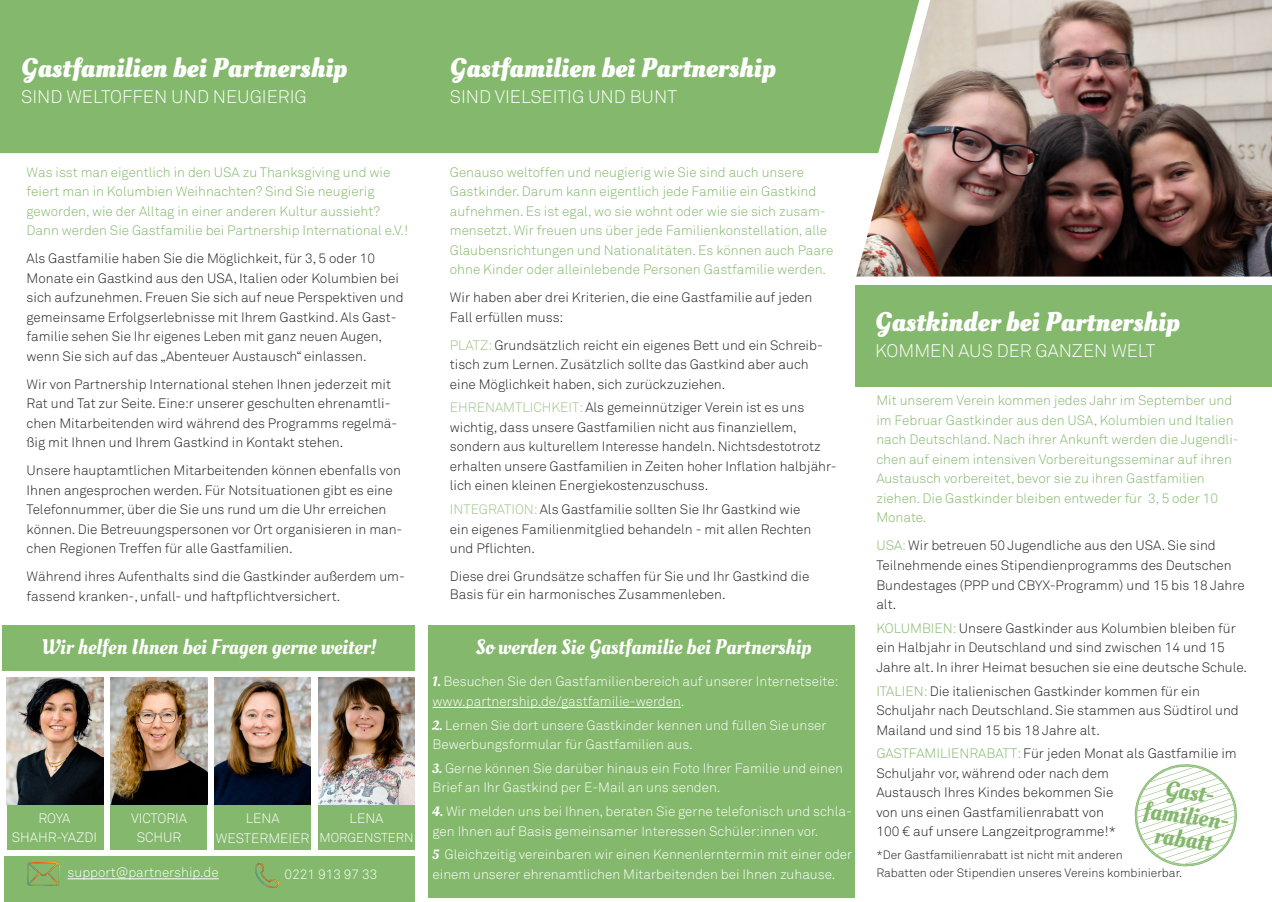
<style>
.page{position:relative;width:1272px;height:902px;background:#fff}
.page>*{position:absolute;margin:0;border:0;box-sizing:border-box;transform-origin:0 0}
.t1{font:700 27px "Oleo Script";color:#fff}
.t2{font:24px "Oleo Script";color:#84b86c}
.t3{font:21px "Oleo Script";color:#fff}
.t4{font:18px "Akkurat Light Pro";color:#fff}
.t5{font:13.5px/19.5px "Akkurat Light Pro";color:#231f20}
.t6{font:13.5px/19.5px "Akkurat Light Pro";color:#84b86c}
.t7{font:13.5px/19.5px "Akkurat Light Pro";color:#fff}
.t8{font:12.75px "Akkurat Light Pro";color:#fff}
.t9{font:12px/18px "Akkurat Light Pro";color:#231f20}
.s1{color:#9cc486}
.s2{font-family:"Oleo Script"}
.s3{color:#84b86c}
</style>
<div class="page">
<div style="left:3px;top:625px;width:412px;height:45px;background:#84b86c"></div>
<div style="left:4px;top:856px;width:411px;height:45px;background:#84b86c"></div>
<div style="left:7px;top:804px;width:96px;height:45px;background:#84b86c"></div>
<div style="left:111px;top:804px;width:96px;height:45px;background:#84b86c"></div>
<div style="left:214px;top:804px;width:97px;height:45px;background:#84b86c"></div>
<div style="left:855px;top:285px;width:416px;height:101px;background:#84b86c"></div>
<img style="left:856px;top:0;width:415px;height:276px">
<div style="left:0;top:0;width:919px;height:153px;background:#84b86c"></div>
<svg style="left:1134px;top:764px;width:103px;height:103px"></svg>
<hr style="left:68px;top:878px;width:151px;height:1px;background:#fff">
<img style="left:7px;top:677px;width:96px;height:127px">
<img style="left:111px;top:677px;width:96px;height:127px">
<img style="left:214px;top:677px;width:97px;height:127px">
<img style="left:28px;top:862px;width:31px;height:23px">
<img style="left:256px;top:863px;width:23px;height:24px">
<div style="left:318px;top:804px;width:97px;height:45px;background:#84b86c"></div>
<img style="left:318px;top:677px;width:97px;height:127px">
<div style="left:429px;top:625px;width:426px;height:272px;background:#84b86c"></div>
<hr style="left:432px;top:707px;width:249px;height:1px;background:#fff">
<p class="t1" style="left:21px;top:52px;width:327px">Gastfamilien bei Partnership</p>
<p class="t4" style="left:21px;top:86px;width:287px">SIND WELTOFFEN UND NEUGIERIG</p>
<p class="t1" style="left:450px;top:52px;width:327px">Gastfamilien bei Partnership</p>
<p class="t4" style="left:450px;top:86px;width:229px">SIND VIELSEITIG UND BUNT</p>
<p class="t6" style="left:27px;top:162px;width:365px">Was isst man eigentlich in den USA zu Thanksgiving und wie feiert man in Kolumbien Weihnachten? Sind Sie neugierig</p>
<p class="t6" style="left:27px;top:201px;width:383px">geworden, wie der Alltag in einer anderen Kultur aussieht?<br>Dann werden Sie Gastfamilie bei Partnership International e.V.!</p>
<p class="t5" style="left:27px;top:249px;width:378px">Als Gastfamilie haben Sie die Möglichkeit, für 3, 5 oder 10<br>Monate ein Gastkind aus den USA, Italien oder Kolumbien bei sich aufzunehmen. Freuen Sie sich auf neue Perspektiven und gemeinsame Erfolgserlebnisse mit Ihrem Gastkind. Als Gast&shy;familie sehen Sie Ihr eigenes Leben mit ganz neuen Augen, wenn Sie sich auf das „Abenteuer Austausch“ einlassen.</p>
<p class="t5" style="left:27px;top:374px;width:372px">Wir von Partnership International stehen Ihnen jederzeit mit Rat und Tat zur Seite. Eine:r unserer geschulten ehrenamtli&shy;chen Mitarbeitenden wird während des Programms regelmä&shy;ßig mit Ihnen und Ihrem Gastkind in Kontakt stehen.</p>
<p class="t5" style="left:27px;top:461px;width:377px">Unsere hauptamtlichen Mitarbeitenden können ebenfalls von Ihnen angesprochen werden. Für Notsituationen gibt es eine Telefonnummer, über die Sie uns rund um die Uhr erreichen können. Die Betreuungspersonen vor Ort organisieren in man&shy;chen Regionen Treffen für alle Gastfamilien.</p>
<p class="t5" style="left:27px;top:567px;width:380px">Während ihres Aufenthalts sind die Gastkinder außerdem um&shy;fassend kranken-, unfall- und haftpflichtversichert.</p>
<p class="t3" style="left:41px;top:634px;width:337px">Wir helfen Ihnen bei Fragen gerne weiter!</p>
<p class="t7" style="left:131px;top:808px;width:57px">VICTORIA</p>
<p class="t7" style="left:137px;top:828px;width:46px">SCHUR</p>
<p class="t7" style="left:349px;top:808px;width:35px">LENA</p>
<p class="t8" style="left:319px;top:830px;width:96px">MORGENSTERN</p>
<p class="t7" style="left:38px;top:808px;width:34px">ROYA</p>
<p class="t7" style="left:12px;top:828px;width:87px">SHAHR-YAZDI</p>
<p class="t7" style="left:216px;top:808px;width:95px;text-align:center">LENA<br>WESTERMEIER</p>
<p class="t7" style="left:284px;top:864px;width:95px">0221 913 97 33</p>
<p class="t7" style="left:68px;top:862px;width:153px">support@partnership.de</p>
<p class="t6" style="left:450px;top:162px;width:385px">Genauso weltoffen und neugierig wie Sie sind auch unsere Gastkinder. Darum kann eigentlich jede Familie ein Gastkind aufnehmen. Es ist egal, wo sie wohnt oder wie sie sich zusam&shy;mensetzt. Wir freuen uns über jede Familienkonstellation, alle Glaubensrichtungen und Nationalitäten. Es können auch Paare ohne Kinder oder alleinlebende Personen Gastfamilie werden.</p>
<p class="t5" style="left:450px;top:288px;width:364px">Wir haben aber drei Kriterien, die eine Gastfamilie auf jeden<br>Fall erfüllen muss:</p>
<p class="t5" style="left:450px;top:335px;width:374px"><span class="s1">PLATZ:</span> Grundsätzlich reicht ein eigenes Bett und ein Schreib&shy;tisch zum Lernen. Zusätzlich sollte das Gastkind aber auch eine Möglichkeit haben, sich zurückzuziehen.</p>
<p class="t5" style="left:450px;top:398px;width:388px"><span class="s1">EHRENAMTLICHKEIT:</span> Als gemeinnütziger Verein ist es uns wichtig, dass unsere Gastfamilien nicht aus finanziellem, sondern aus kulturellem Interesse handeln. Nichtsdestotrotz erhalten unsere Gastfamilien in Zeiten hoher Inflation halbjähr&shy;lich einen kleinen Energiekostenzuschuss.</p>
<p class="t5" style="left:450px;top:500px;width:363px"><span class="s1">INTEGRATION:</span>Als Gastfamilie sollten Sie Ihr Gastkind wie ein eigenes Familienmitglied behandeln - mit allen Rechten und Pflichten.</p>
<p class="t5" style="left:450px;top:567px;width:361px;line-height:18px">Diese drei Grundsätze schaffen für Sie und Ihr Gastkind die<br>Basis für ein harmonisches Zusammenleben.</p>
<p class="t3" style="left:475px;top:634px;width:337px">So werden Sie Gastfamilie bei Partnership</p>
<p class="t7" style="left:432px;top:672px;width:407px"><span class="s2">1.</span> Besuchen Sie den Gastfamilienbereich auf unserer Internetseite: www.partnership.de/gastfamilie-werden.</p>
<p class="t7" style="left:432px;top:715px;width:395px"><span class="s2">2.</span> Lernen Sie dort unsere Gastkinder kennen und füllen Sie unser<br>Bewerbungsformular für Gastfamilien aus.</p>
<p class="t7" style="left:432px;top:758px;width:412px"><span class="s2">3.</span> Gerne können Sie darüber hinaus ein Foto Ihrer Familie und einen<br>Brief an Ihr Gastkind per E-Mail an uns senden.</p>
<p class="t7" style="left:432px;top:801px;width:421px"><span class="s2">4.</span> Wir melden uns bei Ihnen, beraten Sie gerne telefonisch und schla&shy;gen Ihnen auf Basis gemeinsamer Interessen Schüler:innen vor.</p>
<p class="t7" style="left:432px;top:845px;width:421px"><span class="s2">5</span> Gleichzeitig vereinbaren wir einen Kennenlerntermin mit einer oder einem unserer ehrenamtlichen Mitarbeitenden bei Ihnen zuhause.</p>
<p class="t1" style="left:875px;top:305px;width:306px">Gastkinder bei Partnership</p>
<p class="t4" style="left:875px;top:340px;width:282px">KOMMEN AUS DER GANZEN WELT</p>
<p class="t6" style="left:876px;top:391px;width:364px">Mit unserem Verein kommen jedes Jahr im September und im Februar Gastkinder aus den USA, Kolumbien und Italien nach Deutschland. Nach ihrer Ankunft werden die Jugendli&shy;chen auf einem intensiven Vorbereitungsseminar auf ihren Austausch vorbereitet, bevor sie zu ihren Gastfamilien ziehen. Die Gastkinder bleiben entweder für 3, 5 oder 10<br>Monate.</p>
<p class="t5" style="left:876px;top:536px;width:370px"><span class="s3">USA</span><span class="s1">:</span> Wir betreuen 50 Jugendliche aus den USA. Sie sind Teilnehmende eines Stipendienprogramms des Deutschen Bundestages (PPP und CBYX-Programm) und 15 bis 18 Jahre alt.</p>
<p class="t5" style="left:876px;top:618px;width:372px"><span class="s3">KOLUMBIEN:</span> Unsere Gastkinder aus Kolumbien bleiben für ein Halbjahr in Deutschland und sind zwischen 14 und 15<br>Jahre alt. In ihrer Heimat besuchen sie eine deutsche Schule.</p>
<p class="t5" style="left:876px;top:681px;width:364px"><span class="s3">ITALIEN:</span> Die italienischen Gastkinder kommen für ein<br>Schuljahr nach Deutschland. Sie stammen aus Südtirol und<br>Mailand und sind 15 bis 18 Jahre alt.</p>
<p class="t5" style="left:876px;top:744px;width:362px"><span class="s3">GASTFAMILIENRABATT:</span> Für jeden Monat als Gastfamilie im</p>
<p class="t5" style="left:876px;top:763px;width:234px">Schuljahr vor, während oder nach dem</p>
<p class="t5" style="left:876px;top:783px;width:238px">Austausch Ihres Kindes bekommen Sie</p>
<p class="t5" style="left:876px;top:802px;width:229px">von uns einen Gastfamilienrabatt von</p>
<p class="t5" style="left:876px;top:822px;width:241px">100 € auf unsere Langzeitprogramme!*</p>
<p class="t9" style="left:876px;top:845px;width:307px">*Der Gastfamilienrabatt ist nicht mit anderen<br>Rabatten oder Stipendien unseres Vereins kombinierbar.</p>
<p class="t2" style="left:1167px;top:774px;width:54px;rotate:8deg">Gast-</p>
<p class="t2" style="left:1145px;top:795px;width:91px;rotate:8deg">familien-</p>
<p class="t2" style="left:1156px;top:820px;width:59px;rotate:8deg">rabatt</p>
</div>
